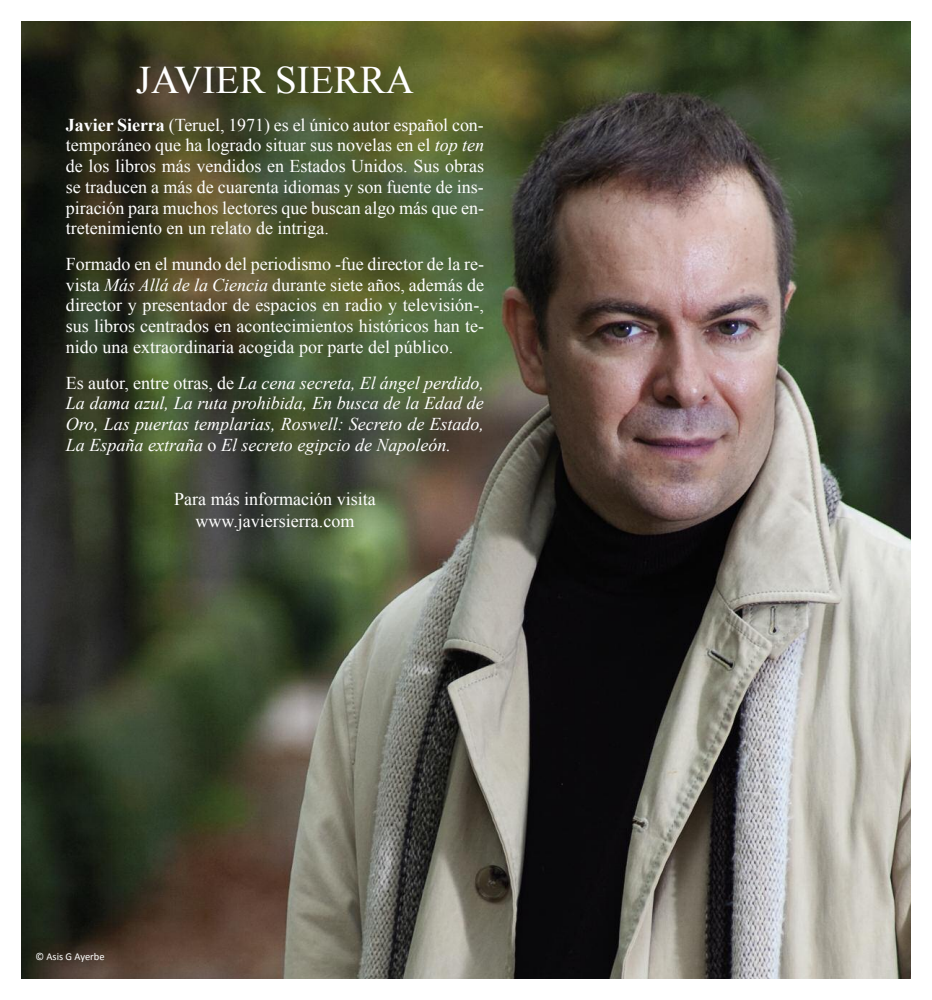
<style>
.page{position:relative;width:932px;height:1000px;background:#fff}
.page>*{position:absolute;margin:0;border:0;box-sizing:border-box;transform-origin:0 0}
.t1{font:39px "Times New Roman";color:#fff}
.t2{font:18px/20.7px "Times New Roman";color:#fff;text-align:justify}
.t3{font:italic 18px/20.7px "Times New Roman";color:#fff;text-align:justify}
.t4{font:10.5px "Calibri";color:#fff}
.s1{font-weight:700}
.s2{font-style:italic}
.s3{font-style:normal}
</style>
<div class="page">
<img style="left:21px;top:21px;width:889px;height:957px">
<h1 class="t1" style="left:136px;top:58px;width:279px">Javier Sierra</h1>
<p class="t2" style="left:66px;top:114px;width:419px"><span class="s1">Javier Sierra</span> (Teruel, 1971) es el único autor español con&shy;temporáneo que ha logrado situar sus novelas en el <span class="s2">top ten </span>de los libros más vendidos en estados Unidos. Sus obras se traducen a más de cuarenta idiomas y son fuente de ins&shy;piración para muchos lectores que buscan algo más que en&shy;tretenimiento en un relato de intriga.</p>
<p class="t2" style="left:66px;top:253px;width:419px">Formado en el mundo del periodismo -fue director de la re&shy;vista <span class="s2">Más Allá de la Ciencia</span> durante siete años, además de director y presentador de espacios en radio y televisión-, sus libros centrados en acontecimientos históricos han te&shy;nido una extraordinaria acogida por parte del público.</p>
<p class="t3" style="left:66px;top:372px;width:419px"><span class="s3">es autor, entre otras, de</span> La cena secreta, El ángel perdido, La dama azul, La ruta prohibida, En busca de la Edad de Oro, Las puertas templarias, Roswell: Secreto de Estado, La España extraña <span class="s3">o</span> El secreto egipcio de Napoleón.</p>
<p class="t2" style="left:174px;top:488px;width:203px;line-height:21.6px;text-align:center">Para más información visita www.javiersierra.com</p>
<p class="t4" style="left:35px;top:949px;width:71px">© Asis G Ayerbe</p>
</div>
